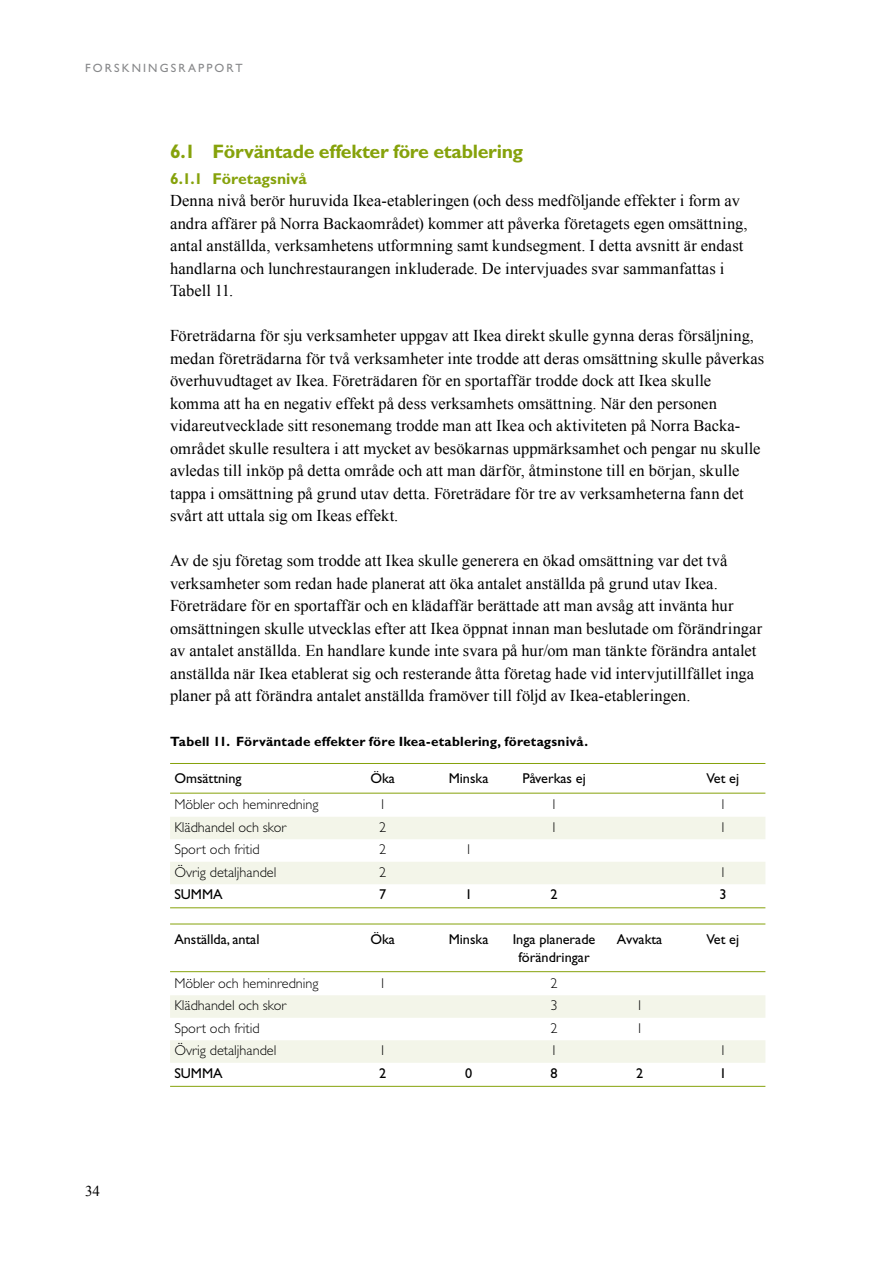
<style>
.page{position:relative;width:893px;height:1263px;background:#fff}
.page>*{position:absolute;margin:0;border:0;box-sizing:border-box;transform-origin:0 0}
.t1{font:700 19.5px "Gill Sans Std";letter-spacing:-.015em;color:#86a20b}
.t2{font:16.5px/22.5px "Times New Roman";letter-spacing:.005em;color:#000}
.t3{font:700 15.75px "Gill Sans Std";letter-spacing:-.005em;color:#86a20b}
.t4{font:15px "Times New Roman";color:#000}
.t5{font:300 14.25px "Gill Sans Std";color:#000}
.t6{font:14.25px "Gill Sans Std";color:#000}
.t7{font:700 13.5px "Gill Sans Std";letter-spacing:.015em;color:#000}
.t8{font:12px "Gill Sans Std";letter-spacing:.175em;color:#87888a}
</style>
<div class="page">
<hr style="left:170px;top:763px;width:595px;height:1px;background:#86a20b">
<hr style="left:170px;top:793px;width:595px;height:1px;background:#86a20b">
<div style="left:170px;top:817px;width:595px;height:22px;background:#f3f5e9"></div>
<div style="left:170px;top:862px;width:595px;height:22px;background:#f3f5e9"></div>
<hr style="left:170px;top:907px;width:595px;height:1px;background:#86a20b">
<hr style="left:170px;top:924px;width:595px;height:1px;background:#86a20b">
<hr style="left:170px;top:971px;width:595px;height:1px;background:#86a20b">
<div style="left:170px;top:995px;width:595px;height:23px;background:#f3f5e9"></div>
<div style="left:170px;top:1040px;width:595px;height:23px;background:#f3f5e9"></div>
<hr style="left:170px;top:1086px;width:595px;height:1px;background:#86a20b">
<p class="t8" style="left:85px;top:61px;width:159px">FORSKNINGSRAPPORT</p>
<p class="t4" style="left:85px;top:1181px;width:16px">34</p>
<p class="t1" style="left:170px;top:140px;width:354px">6.1 Förväntade effekter före etablering</p>
<p class="t3" style="left:170px;top:169px;width:138px">6.1.1 Företagsnivå</p>
<p class="t2" style="left:170px;top:189px;width:579px">Denna nivå berör huruvida Ikea-etableringen (och dess medföljande effekter i form av andra affärer på Norra Backaområdet) kommer att påverka företagets egen omsättning, antal anställda, verksamhetens utformning samt kundsegment. I detta avsnitt är endast handlarna och lunchrestaurangen inkluderade. De intervjuades svar sammanfattas i Tabell 11.</p>
<p class="t2" style="left:170px;top:324px;width:596px">Företrädarna för sju verksamheter uppgav att Ikea direkt skulle gynna deras försäljning, medan företrädarna för två verksamheter inte trodde att deras omsättning skulle påverkas överhuvudtaget av Ikea. Företrädaren för en sportaffär trodde dock att Ikea skulle komma att ha en negativ effekt på dess verksamhets omsättning. När den personen vidareutvecklade sitt resonemang trodde man att Ikea och aktiviteten på Norra Backa&shy;området skulle resultera i att mycket av besökarnas uppmärksamhet och pengar nu skulle avledas till inköp på detta område och att man därför, åtminstone till en början, skulle tappa i omsättning på grund utav detta. Företrädare för tre av verksamheterna fann det svårt att uttala sig om Ikeas effekt.</p>
<p class="t2" style="left:170px;top:549px;width:594px">Av de sju företag som trodde att Ikea skulle generera en ökad omsättning var det två verksamheter som redan hade planerat att öka antalet anställda på grund utav Ikea.<br>Företrädare för en sportaffär och en klädaffär berättade att man avsåg att invänta hur omsättningen skulle utvecklas efter att Ikea öppnat innan man beslutade om förändringar av antalet anställda. En handlare kunde inte svara på hur/om man tänkte förändra antalet anställda när Ikea etablerat sig och resterande åtta företag hade vid intervjutillfället inga planer på att förändra antalet anställda framöver till följd av Ikea-etableringen.</p>
<p class="t7" style="left:170px;top:734px;width:419px">Tabell 11. Förväntade effekter före Ikea-etablering, företagsnivå.</p>
<p class="t6" style="left:174px;top:770px;width:69px">Omsättning</p>
<p class="t6" style="left:370px;top:770px;width:26px">Öka</p>
<p class="t6" style="left:449px;top:770px;width:41px">Minska</p>
<p class="t6" style="left:522px;top:770px;width:65px">Påverkas ej</p>
<p class="t6" style="left:707px;top:770px;width:34px">Vet ej</p>
<p class="t5" style="left:174px;top:796px;width:146px">Möbler och heminredning</p>
<p class="t5" style="left:379px;top:796px;width:9px">1</p>
<p class="t5" style="left:551px;top:796px;width:9px">1</p>
<p class="t5" style="left:719px;top:796px;width:9px">1</p>
<p class="t5" style="left:174px;top:819px;width:114px">Klädhandel och skor</p>
<p class="t5" style="left:379px;top:819px;width:9px">2</p>
<p class="t5" style="left:551px;top:819px;width:9px">1</p>
<p class="t5" style="left:719px;top:819px;width:9px">1</p>
<p class="t5" style="left:174px;top:841px;width:87px">Sport och fritid</p>
<p class="t5" style="left:379px;top:841px;width:9px">2</p>
<p class="t5" style="left:465px;top:841px;width:9px">1</p>
<p class="t5" style="left:174px;top:864px;width:104px">Övrig detaljhandel</p>
<p class="t5" style="left:379px;top:864px;width:9px">2</p>
<p class="t5" style="left:719px;top:864px;width:9px">1</p>
<p class="t6" style="left:174px;top:886px;width:50px">SUMMA</p>
<p class="t6" style="left:379px;top:886px;width:9px">7</p>
<p class="t6" style="left:465px;top:886px;width:9px">1</p>
<p class="t6" style="left:551px;top:886px;width:9px">2</p>
<p class="t6" style="left:719px;top:886px;width:9px">3</p>
<p class="t6" style="left:174px;top:930px;width:87px">Anställda, antal</p>
<p class="t6" style="left:370px;top:930px;width:26px">Öka</p>
<p class="t6" style="left:449px;top:930px;width:41px">Minska</p>
<p class="t6" style="left:513px;top:930px;width:84px">Inga planerade</p>
<p class="t6" style="left:617px;top:930px;width:47px">Avvakta</p>
<p class="t6" style="left:707px;top:930px;width:34px">Vet ej</p>
<p class="t6" style="left:519px;top:948px;width:73px">förändringar</p>
<p class="t5" style="left:174px;top:975px;width:146px">Möbler och heminredning</p>
<p class="t5" style="left:379px;top:975px;width:9px">1</p>
<p class="t5" style="left:551px;top:975px;width:9px">2</p>
<p class="t5" style="left:174px;top:997px;width:114px">Klädhandel och skor</p>
<p class="t5" style="left:551px;top:997px;width:9px">3</p>
<p class="t5" style="left:636px;top:997px;width:9px">1</p>
<p class="t5" style="left:174px;top:1020px;width:87px">Sport och fritid</p>
<p class="t5" style="left:551px;top:1020px;width:9px">2</p>
<p class="t5" style="left:636px;top:1020px;width:9px">1</p>
<p class="t5" style="left:174px;top:1042px;width:104px">Övrig detaljhandel</p>
<p class="t5" style="left:379px;top:1042px;width:9px">1</p>
<p class="t5" style="left:551px;top:1042px;width:9px">1</p>
<p class="t5" style="left:719px;top:1042px;width:9px">1</p>
<p class="t6" style="left:174px;top:1065px;width:50px">SUMMA</p>
<p class="t6" style="left:379px;top:1065px;width:9px">2</p>
<p class="t6" style="left:465px;top:1065px;width:9px">0</p>
<p class="t6" style="left:551px;top:1065px;width:9px">8</p>
<p class="t6" style="left:636px;top:1065px;width:9px">2</p>
<p class="t6" style="left:719px;top:1065px;width:9px">1</p>
</div>
